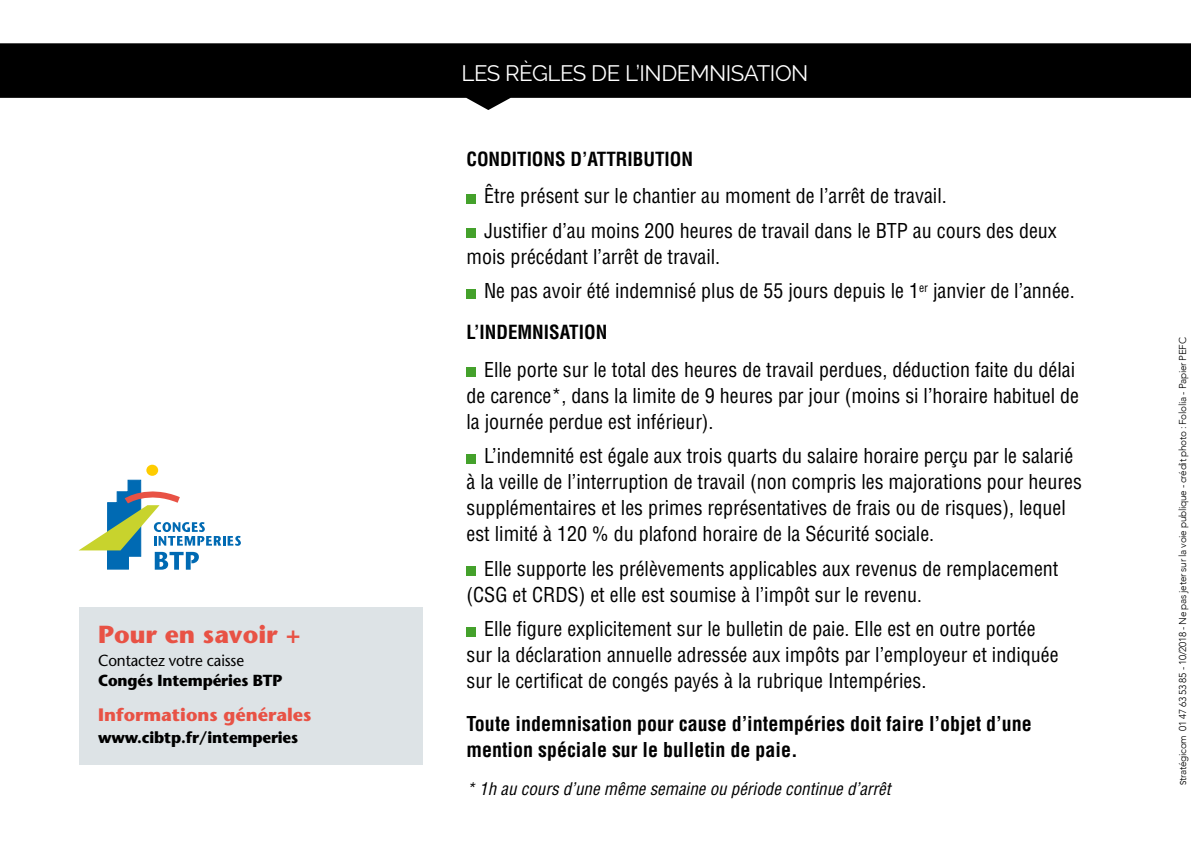
<style>
.page{position:relative;width:1191px;height:851px;background:#fff}
.page>*{position:absolute;margin:0;border:0;box-sizing:border-box;transform-origin:0 0}
.t1{font:700 24.6px "Stone Sans";color:#e85245}
.t2{font:22.2px "Raleway";letter-spacing:-.02em;color:#fff}
.t3{font:condensed 20px/26px "Helvetica";color:#000}
.t4{font:700 condensed 20px/26px "Helvetica";color:#000}
.t5{font:700 condensed 19px "Helvetica";color:#000}
.t6{font:700 18px "Stone Sans";color:#e85245}
.t7{font:italic condensed 17px "Helvetica";color:#000}
.t8{font:700 16px "Stone Sans";letter-spacing:-.01em;color:#000;scale:.95 1}
.t9{font:16px "Stone Sans";letter-spacing:-.01em;color:#000;scale:.95 1}
.t10{font:300 10px "Avenir";letter-spacing:-.03em;color:#000}
.s1{font-size:19px}
.s2{font-family:"Antique Olive"}
</style>
<div class="page">
<div style="left:80px;top:607px;width:343px;height:157px;background:#dbe1e4"></div>
<hr style="left:1190px;top:0;width:1px;height:128px;background:#8ca615">
<svg style="left:0;top:43px;width:1191px;height:67px;fill:#000"></svg>
<div style="left:146px;top:464px;width:12px;height:11px;background:#fecc00;border-radius:50%"></div>
<svg style="left:79px;top:479px;width:162px;height:90px"></svg>
<div style="left:466px;top:194px;width:10px;height:9px;background:#44a12b"></div>
<div style="left:466px;top:228px;width:10px;height:10px;background:#44a12b"></div>
<div style="left:466px;top:289px;width:10px;height:9px;background:#44a12b"></div>
<div style="left:466px;top:367px;width:10px;height:9px;background:#44a12b"></div>
<div style="left:466px;top:454px;width:10px;height:9px;background:#44a12b"></div>
<div style="left:466px;top:566px;width:10px;height:9px;background:#44a12b"></div>
<div style="left:466px;top:627px;width:10px;height:9px;background:#44a12b"></div>
<p class="t1" style="left:98px;top:619px;width:204px">Pour en savoir +</p>
<p class="t9" style="left:98px;top:650px;width:155px">Contactez votre caisse</p>
<p class="t8" style="left:98px;top:670px;width:195px">Congés Intempéries BTP</p>
<p class="t6" style="left:98px;top:704px;width:215px">Informations générales</p>
<p class="t8" style="left:98px;top:728px;width:212px">www.cibtp.fr/intemperies</p>
<p class="t2" style="left:461px;top:60px;width:348px">LES RÈGLES DE L’INDEMNISATION</p>
<p class="t5" style="left:466px;top:147px;width:228px">CONDITIONS D’ATTRIBUTION</p>
<p class="t3" style="left:484px;top:178px;width:574px;line-height:34.6px">Être présent sur le chantier au moment de l’arrêt de travail.<br>Justifier d’au moins 200 heures de travail dans le BTP au cours des deux</p>
<p class="t3" style="left:484px;top:239px;width:592px;line-height:34.6px;text-indent:-18px">mois précédant l’arrêt de travail.<br>Ne pas avoir été indemnisé plus de 55 jours depuis le 1<sup>er</sup> janvier de l’année.</p>
<p class="t5" style="left:466px;top:320px;width:142px">L’INDEMNISATION</p>
<p class="t3" style="left:466px;top:356px;width:614px;text-indent:18px">Elle porte sur le total des heures de travail perdues, déduction faite du délai de carence*, dans la limite de 9 heures par jour (moins si l’horaire habituel de la journée perdue est inférieur).</p>
<p class="t3" style="left:466px;top:442px;width:617px;text-indent:18px">L’indemnité est égale aux trois quarts du salaire horaire perçu par le salarié à la veille de l’interruption de travail (non compris les majorations pour heures supplémentaires et les primes représentatives de frais ou de risques), lequel est limité à 120 % du plafond horaire de la Sécurité sociale.</p>
<p class="t3" style="left:466px;top:555px;width:593px;text-indent:18px">Elle supporte les prélèvements applicables aux revenus de remplacement (CSG et CRDS) et elle est soumise à l’impôt sur le revenu<span class="s1">.</span></p>
<p class="t3" style="left:466px;top:615px;width:593px;text-indent:18px">Elle figure explicitement sur le bulletin de paie. Elle est en outre portée sur la déclaration annuelle adressée aux impôts par l’employeur et indiquée sur le certificat de congés payés à la rubrique Intempéries.</p>
<p class="t4" style="left:466px;top:710px;width:567px">Toute indemnisation pour cause d’intempéries doit faire l’objet d’une mention spéciale sur le bulletin de paie.</p>
<p class="t7" style="left:466px;top:777px;width:425px">* 1h au cours d’une même semaine ou période continue d’arrêt</p>
<p class="t10" style="left:1176px;top:785px;width:449px;rotate:-90deg"><span class="s2">s</span>tratégicom 01 47 63 53 85 - 10/2018 - Ne pas jeter sur la voie publique - crédit photo : Fololia - Papier PEFC</p>
</div>
